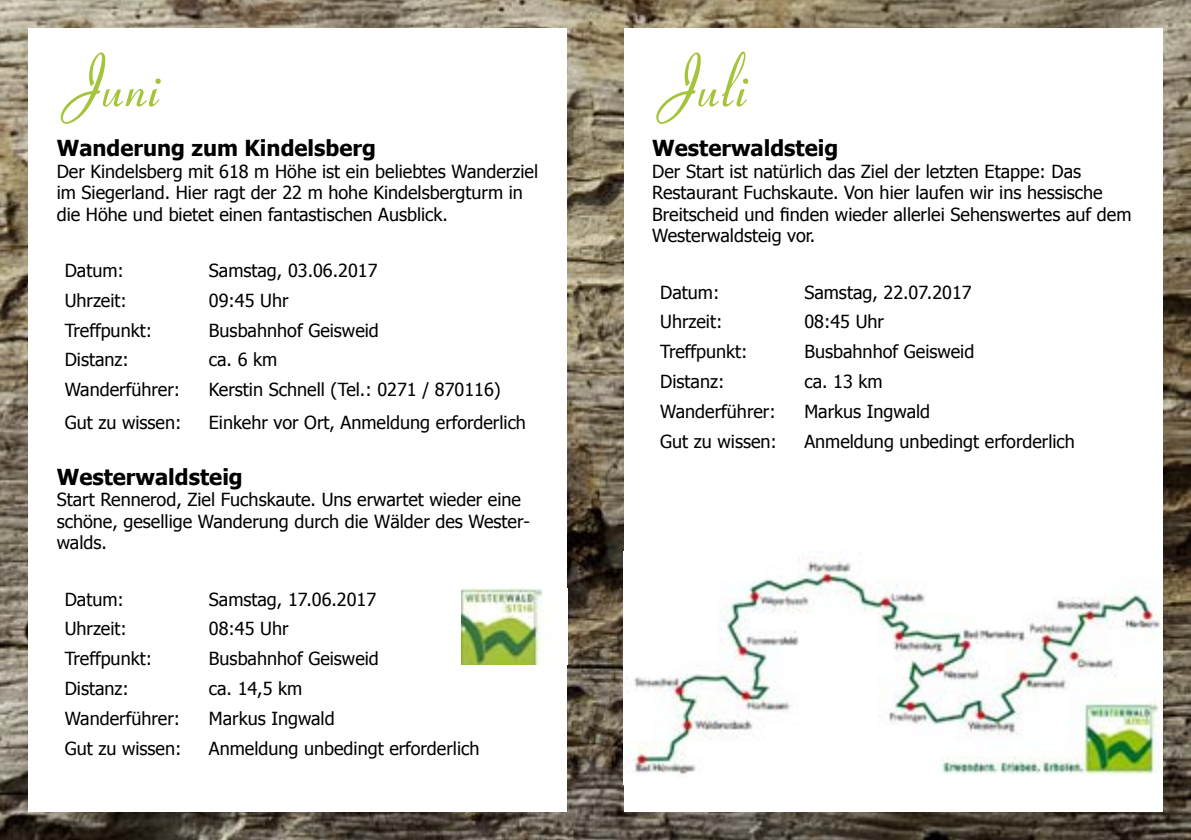
<style>
.page{position:relative;width:1191px;height:840px;background:#fff}
.page>*{position:absolute;margin:0;border:0;box-sizing:border-box;transform-origin:0 0}
.t1{font:72px "Coronet";color:#a4c439}
.t2{font:700 22px "Tahoma";color:#000}
.t3{font:18px/21.6px "Tahoma";color:#000}
</style>
<div class="page">
<img style="left:0;top:0;width:1191px;height:839px">
<div style="left:28px;top:28px;width:539px;height:783px;background:#fff"></div>
<div style="left:624px;top:28px;width:538px;height:783px;background:#fff"></div>
<img style="left:626px;top:551px;width:536px;height:224px">
<img style="left:461px;top:588px;width:82px;height:75px">
<h1 class="t1" style="left:57px;top:38px;width:97px">Juni</h1>
<p class="t2" style="left:57px;top:132px;width:321px">Wanderung zum Kindelsberg</p>
<p class="t3" style="left:57px;top:161px;width:483px">Der Kindelsberg mit 618 m Höhe ist ein beliebtes Wanderziel im Siegerland. Hier ragt der 22 m hohe Kindelsbergturm in die Höhe und bietet einen fantastischen Ausblick.</p>
<p class="t3" style="left:65px;top:260px;width:61px">Datum:</p>
<p class="t3" style="left:209px;top:260px;width:170px">Samstag, 03.06.2017</p>
<p class="t3" style="left:65px;top:290px;width:64px">Uhrzeit:</p>
<p class="t3" style="left:209px;top:290px;width:81px">09:45 Uhr</p>
<p class="t3" style="left:65px;top:320px;width:89px">Treffpunkt:</p>
<p class="t3" style="left:209px;top:320px;width:171px">Busbahnhof Geisweid</p>
<p class="t3" style="left:65px;top:350px;width:66px">Distanz:</p>
<p class="t3" style="left:209px;top:350px;width:70px">ca. 6 km</p>
<p class="t3" style="left:65px;top:379px;width:117px">Wanderführer:</p>
<p class="t3" style="left:209px;top:379px;width:293px">Kerstin Schnell (Tel.: 0271 / 870116)</p>
<p class="t3" style="left:65px;top:412px;width:118px">Gut zu wissen:</p>
<p class="t3" style="left:209px;top:412px;width:319px">Einkehr vor Ort, Anmeldung erforderlich</p>
<p class="t2" style="left:57px;top:461px;width:188px">Westerwaldsteig</p>
<p class="t3" style="left:57px;top:489px;width:475px">Start Rennerod, Ziel Fuchskaute. Uns erwartet wieder eine schöne, gesellige Wanderung durch die Wälder des Wester&shy;walds.</p>
<p class="t3" style="left:65px;top:589px;width:61px">Datum:</p>
<p class="t3" style="left:209px;top:589px;width:169px">Samstag, 17.06.2017</p>
<p class="t3" style="left:65px;top:618px;width:64px">Uhrzeit:</p>
<p class="t3" style="left:209px;top:618px;width:81px">08:45 Uhr</p>
<p class="t3" style="left:65px;top:648px;width:89px">Treffpunkt:</p>
<p class="t3" style="left:209px;top:648px;width:171px">Busbahnhof Geisweid</p>
<p class="t3" style="left:65px;top:678px;width:66px">Distanz:</p>
<p class="t3" style="left:209px;top:678px;width:95px">ca. 14,5 km</p>
<p class="t3" style="left:65px;top:708px;width:117px">Wanderführer:</p>
<p class="t3" style="left:209px;top:708px;width:127px">Markus Ingwald</p>
<p class="t3" style="left:65px;top:737px;width:118px">Gut zu wissen:</p>
<p class="t3" style="left:209px;top:737px;width:272px">Anmeldung unbedingt erforderlich</p>
<h1 class="t1" style="left:652px;top:38px;width:89px">Juli</h1>
<p class="t2" style="left:652px;top:132px;width:188px">Westerwaldsteig</p>
<p class="t3" style="left:652px;top:161px;width:481px">Der Start ist natürlich das Ziel der letzten Etappe: Das Restaurant Fuchskaute. Von hier laufen wir ins hessische Breitscheid und finden wieder allerlei Sehenswertes auf dem Westerwaldsteig vor.</p>
<p class="t3" style="left:660px;top:282px;width:61px">Datum:</p>
<p class="t3" style="left:804px;top:282px;width:169px">Samstag, 22.07.2017</p>
<p class="t3" style="left:660px;top:312px;width:64px">Uhrzeit:</p>
<p class="t3" style="left:804px;top:312px;width:81px">08:45 Uhr</p>
<p class="t3" style="left:660px;top:341px;width:89px">Treffpunkt:</p>
<p class="t3" style="left:804px;top:341px;width:171px">Busbahnhof Geisweid</p>
<p class="t3" style="left:660px;top:371px;width:66px">Distanz:</p>
<p class="t3" style="left:804px;top:371px;width:80px">ca. 13 km</p>
<p class="t3" style="left:660px;top:401px;width:117px">Wanderführer:</p>
<p class="t3" style="left:804px;top:401px;width:127px">Markus Ingwald</p>
<p class="t3" style="left:660px;top:431px;width:118px">Gut zu wissen:</p>
<p class="t3" style="left:804px;top:431px;width:272px">Anmeldung unbedingt erforderlich</p>
</div>
